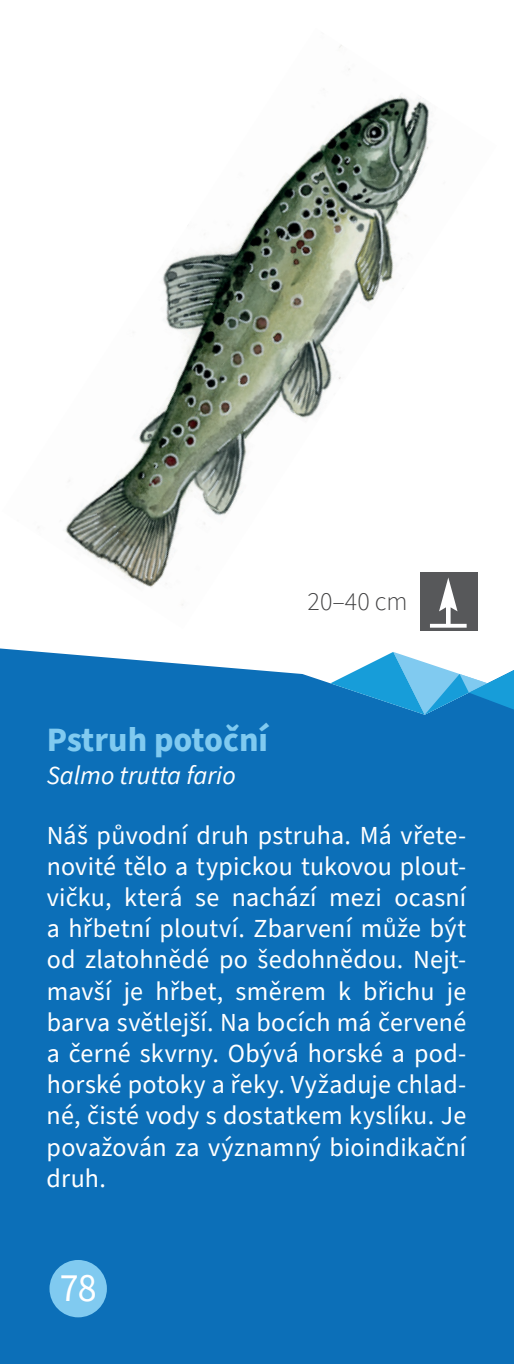
<style>
.page{position:relative;width:514px;height:1364px;background:#fff}
.page>*{position:absolute;margin:0;border:0;box-sizing:border-box;transform-origin:0 0}
.t1{font:40px "Source Sans Pro";color:#fff;scale:.95 1}
.t2{font:700 34px "Source Sans Pro";color:#80caf0}
.t3{font:26px/31.2px "Source Sans Pro";letter-spacing:.005em;color:#fff;text-align:justify}
.t4{font:italic 26px "Source Sans Pro";color:#fff}
.t5{font:300 26px "Source Sans Pro";color:#3e3e3f}
</style>
<div class="page">
<img style="left:38px;top:45px;width:440px;height:584px">
<img style="left:239px;top:488px;width:180px;height:141px">
<img style="left:239px;top:488px;width:36px;height:54px">
<div style="left:419px;top:572px;width:58px;height:58px;background:#57585a"></div>
<svg style="left:430px;top:577px;width:36px;height:50px"></svg>
<div style="left:0;top:648px;width:514px;height:716px;background:#0c6fb8"></div>
<svg style="left:330px;top:652px;width:184px;height:62px"></svg>
<div style="left:49px;top:1260px;width:58px;height:57px;background:#80caf0;border-radius:50%"></div>
<svg style="left:0;top:1359px;width:4px;height:5px"></svg>
<svg style="left:509px;top:1359px;width:5px;height:5px"></svg>
<p class="t5" style="left:308px;top:584px;width:102px">20–40 cm</p>
<h2 class="t2" style="left:47px;top:716px;width:223px">Pstruh potoční</h2>
<p class="t4" style="left:47px;top:758px;width:191px">Salmo trutta fario</p>
<p class="t3" style="left:47px;top:820px;width:421px">Náš původní druh pstruha. Má vřete&shy;novité tělo a typickou tukovou plout&shy;vičku, která se nachází mezi ocasní a hřbetní ploutví. Zbarvení může být od zlatohnědé po šedohnědou. Nejt&shy;mavší je hřbet, směrem k břichu je barva světlejší. Na bocích má červené a černé skvrny. Obývá horské a pod&shy;horské potoky a řeky. Vyžaduje chlad&shy;né, čisté vody s dostatkem kyslíku. Je považován za významný bioindikační druh.</p>
<h1 class="t1" style="left:60px;top:1261px;width:40px">78</h1>
</div>
